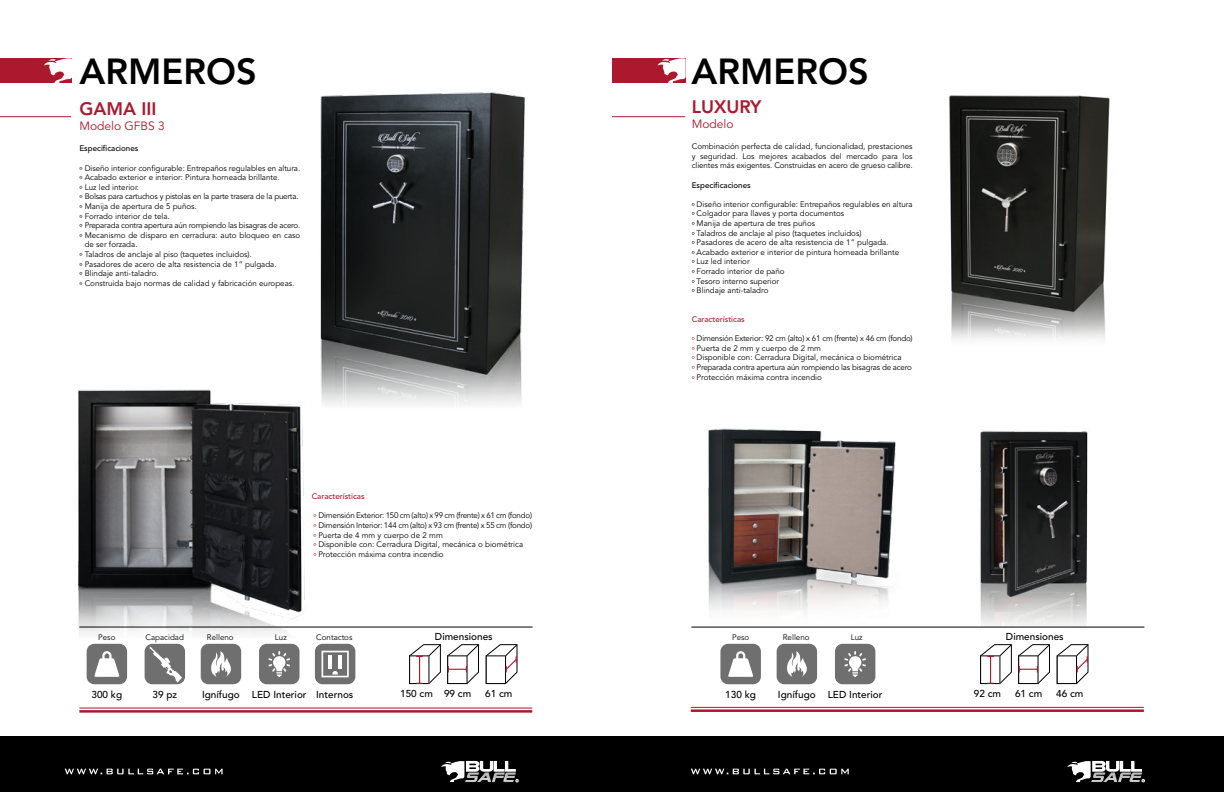
<style>
.page{position:relative;width:1224px;height:792px;background:#fff}
.page>*{position:absolute;margin:0;border:0;box-sizing:border-box;transform-origin:0 0}
.t1{font:800 36px "Avenir LT Std";color:#000}
.t2{font:800 18px "Avenir LT Std";color:#ac182d}
.t3{font:12px "Avenir LT Std";color:#ac182d}
.t4{font:500 10px "Avenir LT Std";color:#000}
.t5{font:8px/9.6px "Avenir LT Std";color:#000}
.t6{font:8px "Avenir LT Std";letter-spacing:-.025em;color:#000}
.t7{font:500 8px "Avenir LT Std";color:#000}
.t8{font:500 8px "Avenir LT Std";color:#ac182d}
.s1{color:#ac182d}
</style>
<div class="page">
<img style="left:949px;top:95px;width:161px;height:245px">
<div style="left:315px;top:644px;width:40px;height:40px;background:#706f6f;border-radius:8px"></div>
<svg style="left:322px;top:651px;width:27px;height:26px"></svg>
<div style="left:0;top:59px;width:72px;height:24px;background:#ac182d"></div>
<hr style="left:79px;top:708px;width:453px;height:1px;background:#ac182d">
<hr style="left:79px;top:710px;width:453px;height:3px;background:#ac182d">
<hr style="left:79px;top:627px;width:454px;height:1px;background:#000">
<div style="left:87px;top:644px;width:40px;height:40px;background:#706f6f;border-radius:8px"></div>
<svg style="left:94px;top:651px;width:25px;height:26px"></svg>
<div style="left:720px;top:644px;width:41px;height:40px;background:#706f6f;border-radius:8px"></div>
<svg style="left:728px;top:651px;width:25px;height:26px"></svg>
<div style="left:145px;top:644px;width:40px;height:40px;background:#706f6f;border-radius:8px"></div>
<svg style="left:149px;top:647px;width:33px;height:36px"></svg>
<div style="left:201px;top:644px;width:40px;height:40px;background:#706f6f;border-radius:8px"></div>
<svg style="left:211px;top:651px;width:20px;height:26px"></svg>
<div style="left:777px;top:644px;width:40px;height:40px;background:#706f6f;border-radius:8px"></div>
<svg style="left:787px;top:651px;width:20px;height:26px"></svg>
<div style="left:259px;top:644px;width:41px;height:40px;background:#706f6f;border-radius:8px"></div>
<svg style="left:268px;top:651px;width:22px;height:26px"></svg>
<div style="left:835px;top:644px;width:40px;height:40px;background:#706f6f;border-radius:8px"></div>
<svg style="left:844px;top:651px;width:22px;height:26px"></svg>
<hr style="left:0;top:116px;width:71px;height:1px;background:#ac182d">
<svg style="left:44px;top:58px;width:28px;height:25px"></svg>
<div style="left:612px;top:59px;width:73px;height:24px;background:#ac182d"></div>
<hr style="left:691px;top:707px;width:453px;height:1px;background:#ac182d">
<hr style="left:691px;top:709px;width:453px;height:3px;background:#ac182d">
<hr style="left:691px;top:627px;width:453px;height:1px;background:#000">
<hr style="left:612px;top:116px;width:73px;height:1px;background:#ac182d">
<svg style="left:658px;top:58px;width:28px;height:25px"></svg>
<img style="left:320px;top:92px;width:205px;height:313px">
<img style="left:77px;top:389px;width:230px;height:246px">
<img style="left:974px;top:430px;width:120px;height:197px">
<img style="left:699px;top:428px;width:206px;height:199px">
<svg style="left:409px;top:644px;width:32px;height:40px"></svg>
<svg style="left:447px;top:644px;width:70px;height:40px"></svg>
<svg style="left:980px;top:644px;width:32px;height:40px"></svg>
<svg style="left:1018px;top:644px;width:70px;height:40px"></svg>
<div style="left:0;top:736px;width:1224px;height:56px;background:#000"></div>
<svg style="left:1067px;top:761px;width:78px;height:21px"></svg>
<svg style="left:441px;top:761px;width:77px;height:21px"></svg>
<svg style="left:691px;top:769px;width:158px;height:5px"></svg>
<svg style="left:65px;top:769px;width:158px;height:5px"></svg>
<h1 class="t1" style="left:79px;top:50px;width:179px">ARMEROS</h1>
<h2 class="t2" style="left:79px;top:98px;width:79px">GAMA III</h2>
<h3 class="t3" style="left:79px;top:119px;width:87px">Modelo GFBS 3</h3>
<p class="t7" style="left:79px;top:144px;width:60px">Especificaciones</p>
<p class="t5" style="left:79px;top:163px;width:222px">o Diseño interior configurable: Entrepaños regulables en altura.</p>
<p class="t5" style="left:79px;top:173px;width:202px">o Acabado exterior e interior: Pintura horneada brillante.</p>
<p class="t5" style="left:79px;top:182px;width:61px">o Luz led interior.</p>
<p class="t6" style="left:79px;top:192px;width:221px">o Bolsas para cartuchos y pistolas en la parte trasera de la puerta.</p>
<p class="t5" style="left:79px;top:202px;width:119px">o Manija de apertura de 5 puños.</p>
<p class="t5" style="left:79px;top:211px;width:92px">o Forrado interior de tela.</p>
<p class="t6" style="left:79px;top:221px;width:222px">o Preparada contra apertura aún rompiendo las bisagras de acero.</p>
<p class="t5" style="left:79px;top:230px;width:222px">o Mecanismo de disparo en cerradura: auto bloqueo en caso</p>
<p class="t5" style="left:85px;top:240px;width:54px">de ser forzada.</p>
<p class="t5" style="left:79px;top:250px;width:174px">o Taladros de anclaje al piso (taquetes incluidos).</p>
<p class="t5" style="left:79px;top:259px;width:199px">o Pasadores de acero de alta resistencia de 1” pulgada.</p>
<p class="t5" style="left:79px;top:269px;width:81px">o Blindaje anti-taladro.</p>
<p class="t5" style="left:79px;top:278px;width:217px">o Construida bajo normas de calidad y fabricación europeas.</p>
<p class="t8" style="left:312px;top:492px;width:55px">Características</p>
<p class="t5" style="left:313px;top:511px;width:220px"><span class="s1">o</span> Dimensión Exterior: 150 cm (alto) x 99 cm (frente) x 61 cm (fondo) <span class="s1">o</span> Dimensión Interior: 144 cm (alto) x 93 cm (frente) x 55 cm (fondo) <span class="s1">o</span> Puerta de 4 mm y cuerpo de 2 mm<br><span class="s1">o</span> Disponible con: Cerradura Digital, mecánica o biométrica<br><span class="s1">o</span> Protección máxima contra incendio</p>
<h1 class="t1" style="left:692px;top:50px;width:179px">ARMEROS</h1>
<h2 class="t2" style="left:692px;top:96px;width:71px">LUXURY</h2>
<h3 class="t3" style="left:692px;top:117px;width:43px">Modelo</h3>
<p class="t5" style="left:692px;top:142px;width:222px;text-align:justify">Combinación perfecta de calidad, funcionalidad, prestaciones y seguridad. Los mejores acabados del mercado para los clientes más exigentes. Construidas en acero de grueso calibre.</p>
<p class="t7" style="left:692px;top:180px;width:60px">Especificaciones</p>
<p class="t5" style="left:692px;top:200px;width:222px">o Diseño interior configurable: Entrepaños regulables en altura o Colgador para llaves y porta documentos<br>o Manija de apertura de tres puños<br>o Taladros de anclaje al piso (taquetes incluidos)<br>o Pasadores de acero de alta resistencia de 1” pulgada.<br>o Acabado exterior e interior de pintura horneada brillante<br>o Luz led interior<br>o Forrado interior de paño<br>o Tesoro interno superior<br>o Blindaje anti-taladro</p>
<p class="t8" style="left:692px;top:315px;width:55px">Características</p>
<p class="t5" style="left:692px;top:334px;width:222px"><span class="s1">o</span> Dimensión Exterior: 92 cm (alto) x 61 cm (frente) x 46 cm (fondo) <span class="s1">o</span> Puerta de 2 mm y cuerpo de 2 mm<br><span class="s1">o</span> Disponible con: Cerradura Digital, mecánica o biométrica<br><span class="s1">o</span> Preparada contra apertura aún rompiendo las bisagras de acero <span class="s1">o</span> Protección máxima contra incendio</p>
<p class="t4" style="left:435px;top:631px;width:59px">Dimensiones</p>
<p class="t4" style="left:1006px;top:631px;width:59px">Dimensiones</p>
<p class="t5" style="left:98px;top:632px;width:19px">Peso</p>
<p class="t5" style="left:145px;top:632px;width:40px">Capacidad</p>
<p class="t5" style="left:207px;top:632px;width:28px">Relleno</p>
<p class="t5" style="left:275px;top:632px;width:13px">Luz</p>
<p class="t5" style="left:316px;top:632px;width:38px">Contactos</p>
<p class="t5" style="left:732px;top:632px;width:19px">Peso</p>
<p class="t5" style="left:783px;top:632px;width:28px">Relleno</p>
<p class="t5" style="left:851px;top:632px;width:13px">Luz</p>
<p class="t4" style="left:400px;top:688px;width:73px">150 cm 99 cm</p>
<p class="t4" style="left:485px;top:688px;width:29px">61 cm</p>
<p class="t4" style="left:974px;top:688px;width:29px">92 cm</p>
<p class="t4" style="left:1015px;top:688px;width:29px">61 cm</p>
<p class="t4" style="left:1056px;top:688px;width:29px">46 cm</p>
<p class="t4" style="left:91px;top:689px;width:32px">300 kg</p>
<p class="t4" style="left:153px;top:689px;width:26px">39 pz</p>
<p class="t4" style="left:202px;top:689px;width:153px">Ignífugo LED Interior Internos</p>
<p class="t4" style="left:725px;top:689px;width:32px">130 kg</p>
<p class="t4" style="left:778px;top:689px;width:106px">Ignífugo LED Interior</p>
</div>
